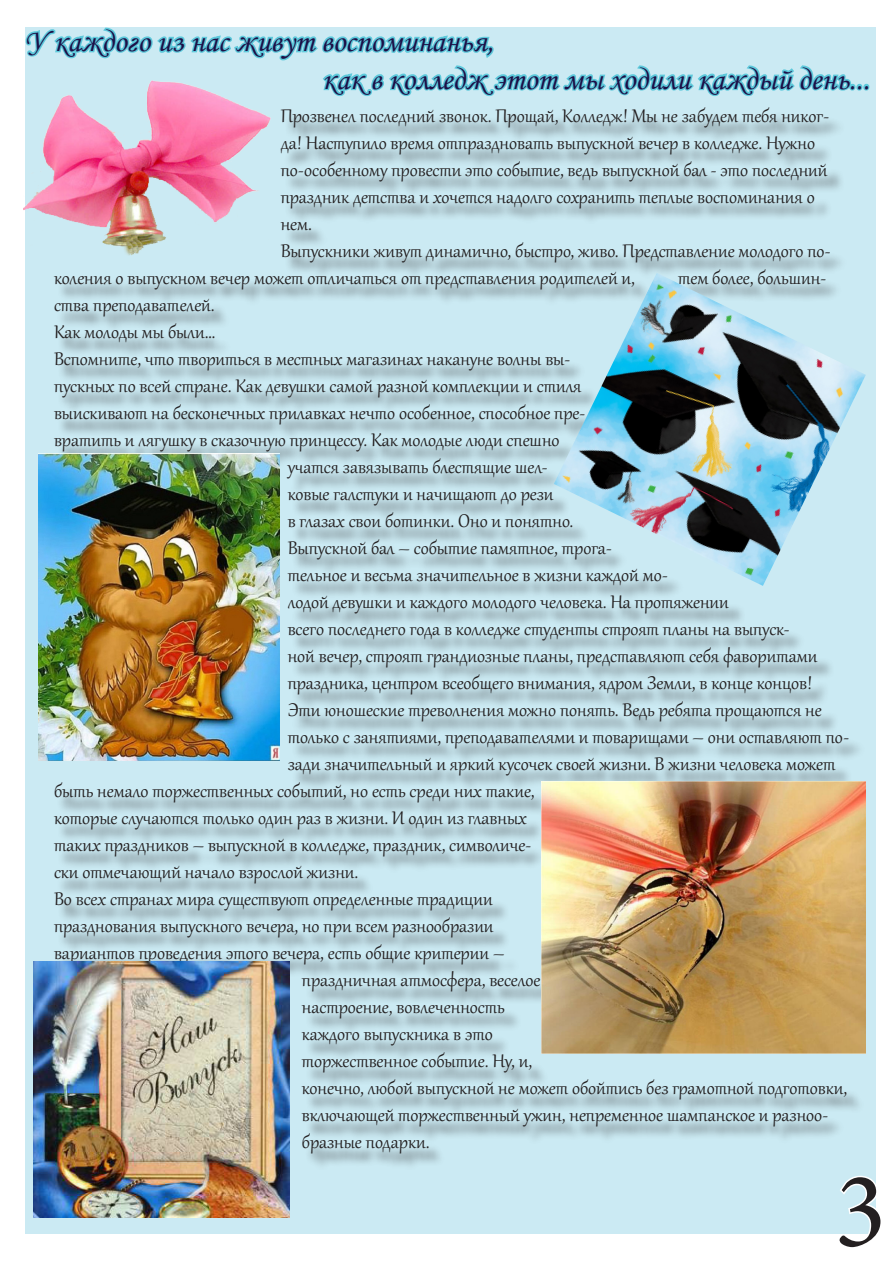
<style>
.page{position:relative;width:893px;height:1263px;background:#fff}
.page>*{position:absolute;margin:0;border:0;box-sizing:border-box;transform-origin:0 0}
.t1{font:108px "Minion Pro";color:#231f20}
.t2{font:31.5px "Monotype Corsiva";color:#1d1047}
.t3{font:22.5px/27px "Gabriola";color:#231f20}
</style>
<div class="page">
<div style="left:26px;top:28px;width:850px;height:1206px;background:#cbeaf3"></div>
<svg style="left:25px;top:27px;width:847px;height:70px"></svg>
<div style="left:57px;top:111px;width:809px;height:1060px;background:#231f20;opacity:.75"></div>
<img style="left:33px;top:961px;width:256px;height:256px">
<img style="left:24px;top:80px;width:248px;height:175px">
<img style="left:554px;top:273px;width:312px;height:313px">
<img style="left:541px;top:781px;width:325px;height:272px">
<img style="left:38px;top:454px;width:241px;height:307px">
<svg style="left:840px;top:1175px;width:36px;height:59px"></svg>
<p class="t2" style="left:25px;top:22px;width:470px">У каждого из нас живут воспоминанья,</p>
<p class="t2" style="left:322px;top:60px;width:549px">как в колледж этот мы ходили каждый день...</p>
<p class="t3" style="left:281px;top:100px;width:550px">Прозвенел последний звонок. Прощай, Колледж! Мы не забудем тебя никог&shy;да! Наступило время отпраздновать выпускной вечер в колледже. Нужно по-особенному провести это событие, ведь выпускной бал - это последний праздник детства и хочется надолго сохранить теплые воспоминания о нем.</p>
<p class="t3" style="left:54px;top:235px;width:778px;text-indent:227px">Выпускники живут динамично, быстро, живо. Представление молодого по&shy;коления о выпускном вечер может отличаться от представления родителей и,</p>
<p class="t3" style="left:678px;top:262px;width:149px">тем более, большин-</p>
<p class="t3" style="left:54px;top:289px;width:162px">ства преподавателей.</p>
<p class="t3" style="left:54px;top:316px;width:162px">Как молоды мы были…</p>
<p class="t3" style="left:54px;top:343px;width:517px">Вспомните, что твориться в местных магазинах накануне волны вы-</p>
<p class="t3" style="left:54px;top:370px;width:529px">пускных по всей стране. Как девушки самой разной комплекции и стиля</p>
<p class="t3" style="left:54px;top:397px;width:532px">выискивают на бесконечных прилавках нечто особенное, способное пре-</p>
<p class="t3" style="left:54px;top:424px;width:507px">вратить и лягушку в сказочную принцессу. Как молодые люди спешно</p>
<p class="t3" style="left:288px;top:451px;width:261px">учатся завязывать блестящие шел-</p>
<p class="t3" style="left:288px;top:478px;width:267px">ковые галстуки и начищают до рези</p>
<p class="t3" style="left:288px;top:505px;width:287px">в глазах свои ботинки. Оно и понятно.</p>
<p class="t3" style="left:288px;top:532px;width:531px">Выпускной бал – событие памятное, трога-<br>тельное и весьма значительное в жизни каждой мо-<br>лодой девушки и каждого молодого человека. На протяжении<br>всего последнего года в колледже студенты строят планы на выпуск&shy;ной вечер, строят грандиозные планы, представляют себя фаворитами праздника, центром всеобщего внимания, ядром Земли, в конце концов!</p>
<p class="t3" style="left:288px;top:694px;width:535px">Эти юношеские треволнения можно понять. Ведь ребята прощаются не</p>
<p class="t3" style="left:288px;top:721px;width:563px">только с занятиями, преподавателями и товарищами – они оставляют по-</p>
<p class="t3" style="left:288px;top:748px;width:549px">зади значительный и яркий кусочек своей жизни. В жизни человека может</p>
<p class="t3" style="left:54px;top:775px;width:482px">быть немало торжественных событий, но есть среди них такие,</p>
<p class="t3" style="left:54px;top:802px;width:474px">которые случаются только один раз в жизни. И один из главных</p>
<p class="t3" style="left:54px;top:829px;width:479px">таких праздников – выпускной в колледже, праздник, символиче-</p>
<p class="t3" style="left:54px;top:856px;width:306px">ски отмечающий начало взрослой жизни.</p>
<p class="t3" style="left:54px;top:883px;width:440px">Во всех странах мира существуют определенные традиции</p>
<p class="t3" style="left:54px;top:910px;width:441px">празднования выпускного вечера, но при всем разнообразии</p>
<p class="t3" style="left:54px;top:937px;width:452px">вариантов проведения этого вечера, есть общие критерии –</p>
<p class="t3" style="left:302px;top:964px;width:240px">праздничная атмосфера, веселое</p>
<p class="t3" style="left:302px;top:991px;width:204px">настроение, вовлеченность</p>
<p class="t3" style="left:302px;top:1018px;width:192px">каждого выпускника в это</p>
<p class="t3" style="left:302px;top:1045px;width:232px">торжественное событие. Ну, и,</p>
<p class="t3" style="left:302px;top:1072px;width:547px">конечно, любой выпускной не может обойтись без грамотной подготовки,</p>
<p class="t3" style="left:302px;top:1099px;width:528px">включающей торжественный ужин, непременное шампанское и разноо-</p>
<p class="t3" style="left:302px;top:1126px;width:129px">бразные подарки.</p>
<p class="t1" style="left:835px;top:1139px;width:53px">3</p>
</div>
